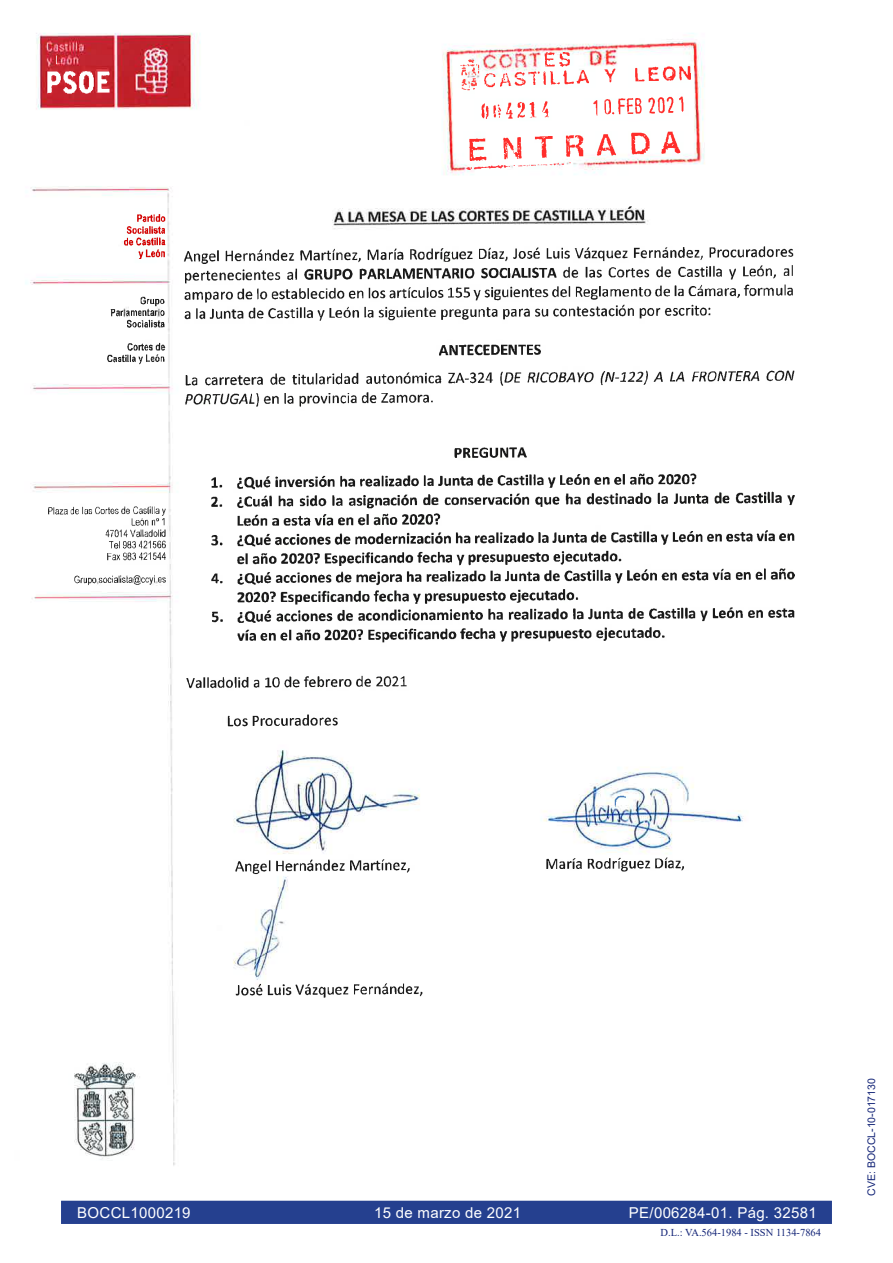
<style>
.page{position:relative;width:893px;height:1263px;background:#fff}
.page>*{position:absolute;margin:0;border:0;box-sizing:border-box;transform-origin:0 0}
.E_CVE{font:15px "Arial";letter-spacing:.02em;color:#fff}
.t1{font:10.5px "Times New Roman";color:#132477}
.t2{font:10.5px "Arial";color:#132477}
</style>
<div class="page">
<div style="left:60px;top:1200px;width:773px;height:25px;background:#25408f"></div>
<div style="left:60px;top:1199px;width:773px;height:26px;border:2px solid #fff"></div>
<img style="left:25px;top:33px;width:808px;height:1167px">
<img style="left:48px;top:42px;width:63px;height:51px">
<img style="left:458px;top:59px;width:11px;height:31px">
<img style="left:469px;top:52px;width:222px;height:108px">
<img style="left:466px;top:163px;width:104px;height:7px">
<img style="left:48px;top:207px;width:747px;height:791px">
<svg style="left:614px;top:795px;width:11px;height:11px"></svg>
<p class="E_CVE" style="left:77px;top:1202px;width:115px">BOCCL1000219</p>
<p class="E_CVE" style="left:374px;top:1202px;width:149px">15 de marzo de 2021</p>
<p class="E_CVE" style="left:629px;top:1202px;width:189px">PE/006284-01. Pág. 32581</p>
<p class="t1" style="left:661px;top:1225px;width:162px">D.L.: VA.564-1984 - ISSN 1134-7864</p>
<p class="t2" style="left:864px;top:1195px;width:119px;rotate:-90deg">CVE: BOCCL-10-017130</p>
</div>
